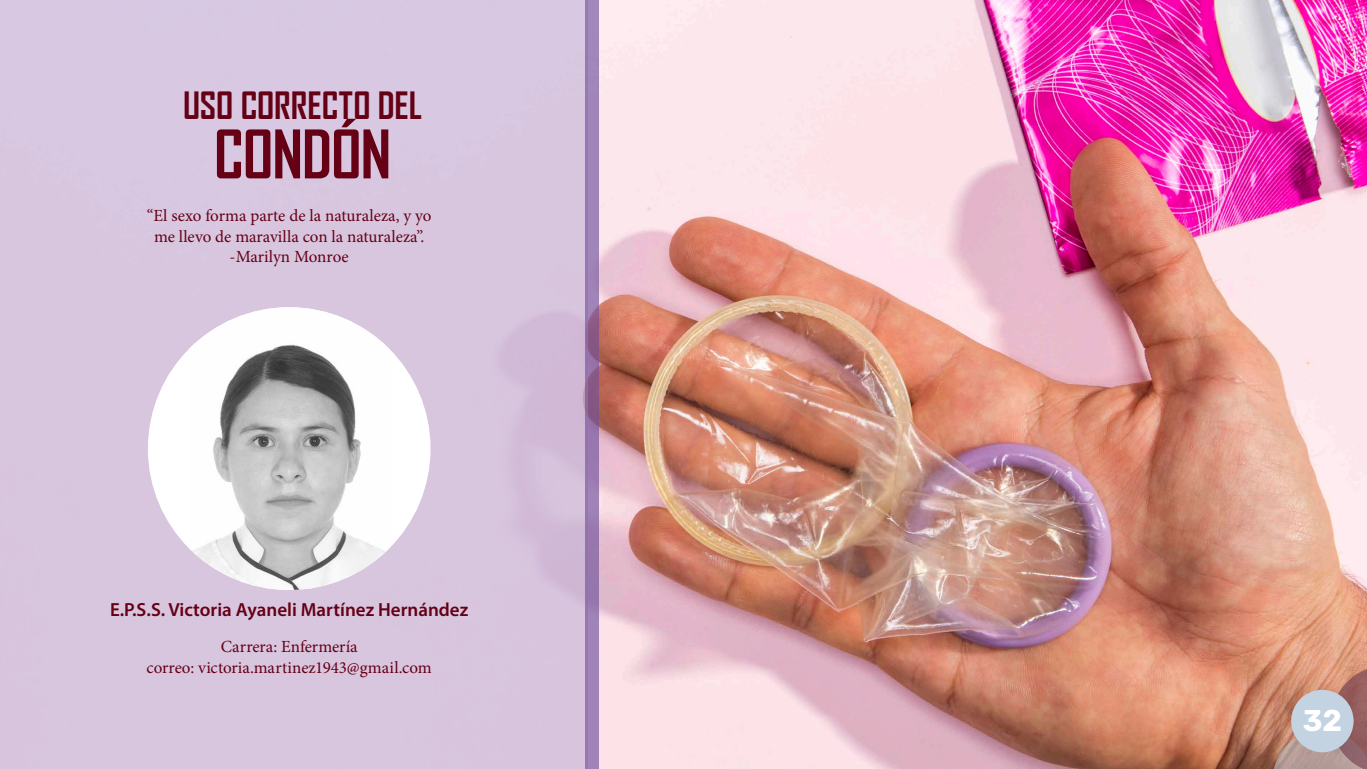
<style>
.page{position:relative;width:1367px;height:769px;background:#fff}
.page>*{position:absolute;margin:0;border:0;box-sizing:border-box;transform-origin:0 0}
.t1{font:700 64px "Agency FB";letter-spacing:-.015em;color:#650015}
.t2{font:700 36px "Agency FB";color:#650015}
.t3{font:700 30px "Rubik";color:#fff}
.t4{font:19px "Myriad Variable Concept";color:#650015}
.t5{font:17px/20.4px "Minion Pro";color:#650015;text-align:center}
</style>
<div class="page">
<img style="left:598px;top:0;width:768px;height:768px">
<div style="left:0;top:0;width:588px;height:768px;background:#d8c6df"></div>
<div style="left:148px;top:307px;width:282px;height:282px;background:#fff;border-radius:50%"></div>
<img style="left:188px;top:307px;width:202px;height:282px">
<svg style="left:585px;top:0;width:13px;height:768px;background:#997aaf"></svg>
<svg style="left:1272px;top:665px;width:94px;height:103px;background:#b88475"></svg>
<div style="left:1290px;top:689px;width:63px;height:62px;background:#c3d3e2;border-radius:50%"></div>
<h2 class="t2" style="left:183px;top:83px;width:240px">USO CORRECTO DEL</h2>
<h1 class="t1" style="left:214px;top:114px;width:179px">CONDÓN</h1>
<p class="t5" style="left:147px;top:206px;width:286px">“El sexo forma parte de la naturaleza, y yo me llevo de maravilla con la naturaleza”. -Marilyn Monroe</p>
<p class="t4" style="left:110px;top:598px;width:359px">E.P.S.S. Victoria Ayaneli Martínez Hernández</p>
<p class="t5" style="left:147px;top:636px;width:286px">Carrera: Enfermería<br>correo: victoria.martinez1943@gmail.com</p>
<h3 class="t3" style="left:1302px;top:703px;width:41px">32</h3>
</div>
